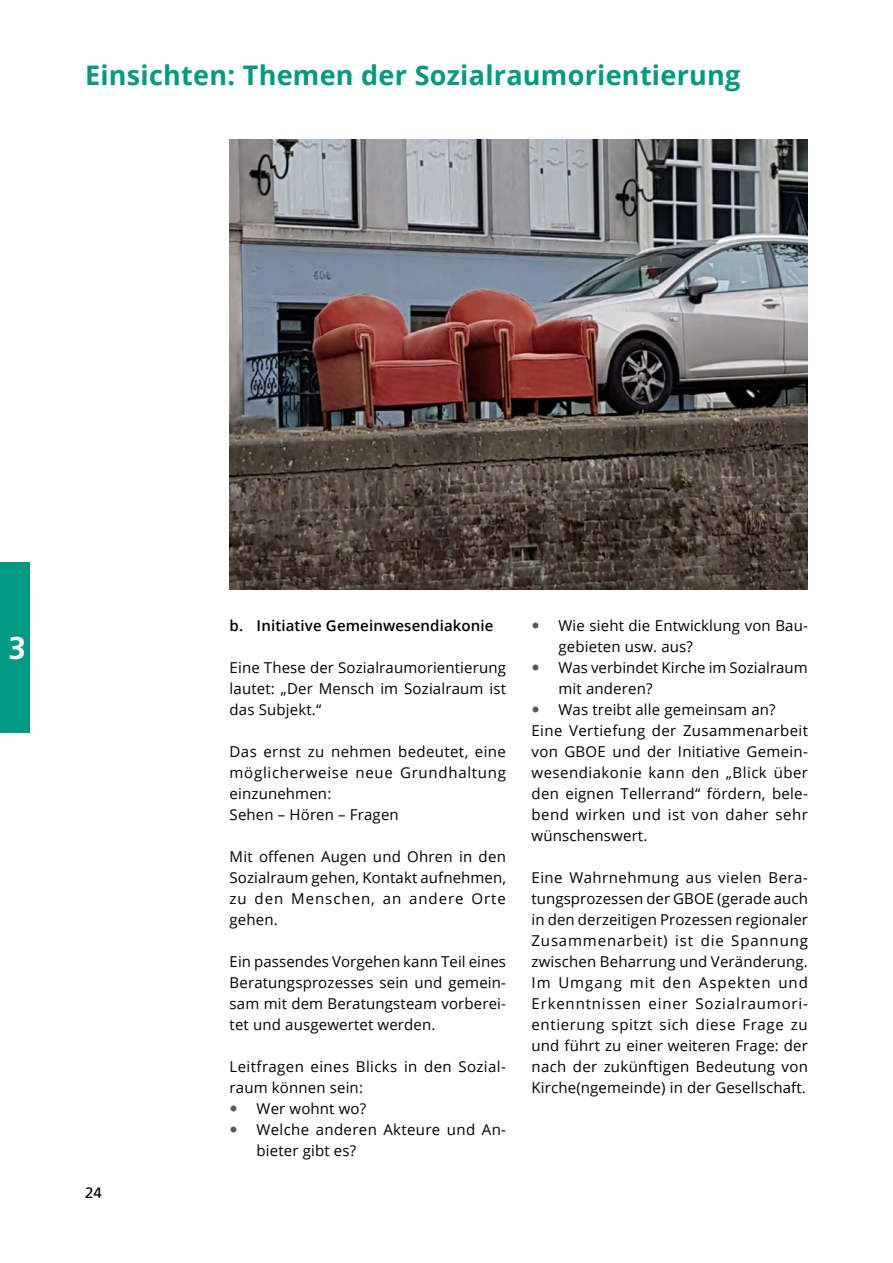
<style>
.page{position:relative;width:893px;height:1263px;background:#fff}
.page>*{position:absolute;margin:0;border:0;box-sizing:border-box;transform-origin:0 0}
.t1{font:700 31.5px "Frutiger LT Com";color:#fff}
.t2{font:700 27px "Open Sans";letter-spacing:.01em;color:#009982}
.t3{font:15px/21px "Open Sans";letter-spacing:.01em;color:#000;text-align:justify}
.t4{font:600 15px "Open Sans";letter-spacing:.01em;color:#000}
.t5{font:15px "Open Sans";letter-spacing:.03em;color:#000}
.t6{font:15px "Open Sans";letter-spacing:.035em;color:#000}
.t7{font:15px "Frutiger LT Com";color:#000}
</style>
<div class="page">
<div style="left:0;top:562px;width:30px;height:170px;background:#009982"></div>
<img style="left:230px;top:139px;width:578px;height:450px">
<h2 class="t2" style="left:85px;top:56px;width:657px">Einsichten: Themen der Sozialraumorientierung</h2>
<h1 class="t1" style="left:9px;top:630px;width:19px">3</h1>
<p class="t7" style="left:85px;top:1184px;width:18px">24</p>
<p class="t4" style="left:230px;top:615px;width:265px">b. Initiative Gemeinwesendiakonie</p>
<p class="t3" style="left:230px;top:657px;width:278px">Eine These der Sozialraumorientierung lautet: „Der Mensch im Sozialraum ist das Subjekt.“</p>
<p class="t3" style="left:230px;top:741px;width:278px;text-align:left">Das ernst zu nehmen bedeutet, eine möglicherweise neue Grundhaltung einzunehmen:<br>Sehen – Hören – Fragen</p>
<p class="t3" style="left:230px;top:846px;width:278px">Mit offenen Augen und Ohren in den Sozialraum gehen, Kontakt aufnehmen, zu den Menschen, an andere Orte gehen.</p>
<p class="t3" style="left:230px;top:951px;width:278px">Ein passendes Vorgehen kann Teil eines Beratungsprozesses sein und gemein&shy;sam mit dem Beratungsteam vorberei&shy;tet und ausgewertet werden.</p>
<p class="t3" style="left:230px;top:1056px;width:278px">Leitfragen eines Blicks in den Sozial-</p>
<p class="t3" style="left:230px;top:1077px;width:135px">raum können sein:</p>
<p class="t3" style="left:257px;top:1098px;width:111px">Wer wohnt wo?</p>
<p class="t3" style="left:257px;top:1119px;width:251px">Welche anderen Akteure und An-</p>
<p class="t3" style="left:257px;top:1140px;width:101px">bieter gibt es?</p>
<p class="t3" style="left:558px;top:615px;width:251px">Wie sieht die Entwicklung von Bau-</p>
<p class="t3" style="left:558px;top:636px;width:136px">gebieten usw. aus?</p>
<p class="t3" style="left:558px;top:657px;width:251px">Was verbindet Kirche im Sozialraum</p>
<p class="t3" style="left:558px;top:678px;width:95px">mit anderen?</p>
<p class="t3" style="left:558px;top:699px;width:219px">Was treibt alle gemeinsam an?</p>
<p class="t3" style="left:531px;top:720px;width:278px">Eine Vertiefung der Zusammenarbeit</p>
<p class="t3" style="left:531px;top:741px;width:278px">von GBOE und der Initiative Gemein-</p>
<p class="t5" style="left:531px;top:762px;width:278px">wesendiakonie kann den „Blick über</p>
<p class="t3" style="left:531px;top:783px;width:278px">den eignen Tellerrand“ fördern, bele-</p>
<p class="t6" style="left:531px;top:804px;width:278px">bend wirken und ist von daher sehr</p>
<p class="t3" style="left:531px;top:825px;width:117px">wünschenswert.</p>
<p class="t3" style="left:531px;top:867px;width:278px">Eine Wahrnehmung aus vielen Bera&shy;tungsprozessen der GBOE (gerade auch in den derzeitigen Prozessen regionaler Zusammenarbeit) ist die Spannung zwischen Beharrung und Veränderung.<br>Im Umgang mit den Aspekten und Erkenntnissen einer Sozialraumori&shy;entierung spitzt sich diese Frage zu und führt zu einer weiteren Frage: der nach der zukünftigen Bedeutung von Kirche(ngemeinde) in der Gesellschaft.</p>
</div>
